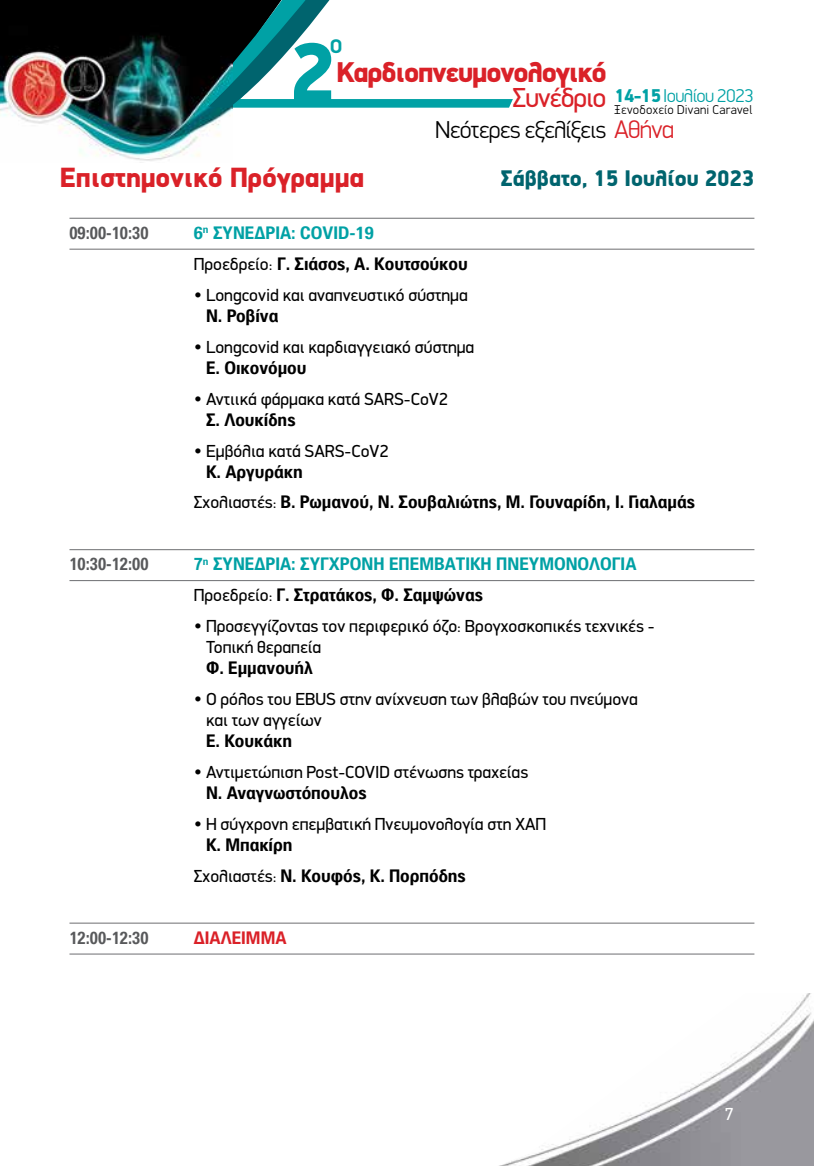
<style>
.page{position:relative;width:814px;height:1166px;background:#fff}
.page>*{position:absolute;margin:0;border:0;box-sizing:border-box;transform-origin:0 0}
.t1{font:900 84.35px "PF Din Display";color:#00a1a5}
.t2{font:900 28.7px "PF Din Display";letter-spacing:-.04em;color:#da2128}
.t3{font:900 28px "PF Din Display";letter-spacing:-.005em;color:#da2128}
.t4{font:27.65px "PF Din Display";letter-spacing:-.04em;color:#da2128}
.t5{font:300 24.5px "PF Din Display";letter-spacing:-.03em;color:#000}
.t6{font:900 22.75px "PF Din Display";letter-spacing:-.005em;color:#00646e}
.t7{font:700 19.78px "PF Din Display";color:#00a1a5}
.t8{font:300 18.55px "PF Din Display";letter-spacing:-.03em;color:#00a1a5}
.t9{font:17.5px/21px "PF Din Display";color:#000}
.t10{font:700 17.5px/31px "PF Paperback";color:#000}
.t11{font:700 17.5px/31px "PF Paperback";color:#00a1a5}
.t12{font:700 17.5px "PF Paperback";color:#58595b;scale:.9 1}
.t13{font:700 17.5px "PF Paperback";color:#da2128}
.t14{font:17.5px "PF Din Display";color:#fff}
.t15{font:300 12.78px "PF Din Display";letter-spacing:.02em;color:#000}
.s1{font-weight:900}
.s2{font-size:25.55px;color:#da2128}
.s3{color:#00a1a5}
.s4{font-family:"PF Din Display";font-weight:400}
.s5{font-family:"PF Din Display";font-weight:400;color:#000}
.s6{color:#000}
.s7{color:#fff}
</style>
<div class="page">
<img style="left:499px;top:993px;width:315px;height:173px">
<img style="left:65px;top:130px;width:155px;height:31px">
<img style="left:0;top:0;width:513px;height:130px">
<hr style="left:69px;top:218px;width:685px;height:1px;background:#6d6e71">
<hr style="left:69px;top:249px;width:685px;height:1px;background:#6d6e71">
<hr style="left:69px;top:549px;width:685px;height:1px;background:#6d6e71">
<hr style="left:69px;top:580px;width:685px;height:1px;background:#6d6e71">
<hr style="left:69px;top:923px;width:685px;height:1px;background:#6d6e71">
<hr style="left:69px;top:954px;width:685px;height:1px;background:#6d6e71">
<p class="t7" style="left:330px;top:34px;width:14px">o</p>
<h1 class="t1" style="left:289px;top:21px;width:48px">2</h1>
<h2 class="t2" style="left:336px;top:54px;width:271px">Καρδιοπνευμονολογικό</h2>
<h3 class="t4" style="left:512px;top:81px;width:95px">Συνέδριο</h3>
<p class="t8" style="left:614px;top:84px;width:141px"><span class="s1">14-15</span>Ιουλίου 2023</p>
<p class="t15" style="left:614px;top:102px;width:140px">Ξενοδοχείο Divani Caravel</p>
<h3 class="t5" style="left:435px;top:115px;width:240px">Νεότερες εξελίξεις <span class="s2">Αθήνα</span></h3>
<h3 class="t3" style="left:60px;top:160px;width:306px">Επιστημονικό Πρόγραμμα</h3>
<h3 class="t6" style="left:501px;top:164px;width:255px">Σάββατο, 15 Ιουλίου 2023</h3>
<p class="t12" style="left:69px;top:222px;width:89px">09:00-10:30</p>
<p class="t10" style="left:194px;top:217px;width:275px"><span class="s3">6</span><sup>η</sup> <span class="s3">ΣΥΝΕΔΡΙΑ: COVID-19<br></span><span class="s4">Προεδρείο:</span> Γ. Σιάσος, Α. Κουτσούκου</p>
<p class="t9" style="left:194px;top:284px;width:275px">• Longcovid και αναπνευστικό σύστημα</p>
<p class="t10" style="left:206px;top:299px;width:74px">Ν. Ροβίνα</p>
<p class="t9" style="left:194px;top:336px;width:282px">• Longcovid και καρδιαγγειακό σύστημα</p>
<p class="t10" style="left:206px;top:351px;width:102px">Ε. Οικονόμου</p>
<p class="t9" style="left:194px;top:388px;width:256px">• Αντιικά φάρμακα κατά SARS-CoV2</p>
<p class="t10" style="left:206px;top:403px;width:91px">Σ. Λουκίδης</p>
<p class="t9" style="left:194px;top:440px;width:196px">• Εμβόλια κατά SARS-CoV2</p>
<p class="t10" style="left:194px;top:455px;width:503px;text-indent:12px">Κ. Αργυράκη<br><span class="s4">Σχολιαστές:</span> Β. Ρωμανού, Ν. Σουβαλιώτης, Μ. Γουναρίδη, I. Γιαλαμάς</p>
<p class="t12" style="left:69px;top:553px;width:89px">10:30-12:00</p>
<p class="t11" style="left:194px;top:548px;width:444px">7<sup>η</sup> ΣΥΝΕΔΡΙΑ: ΣΥΓΧΡΟΝΗ ΕΠΕΜΒΑΤΙΚΗ ΠΝΕΥΜΟΝΟΛΟΓΙΑ<br><span class="s5">Προεδρείο:</span> <span class="s6">Γ. Στρατάκος, Φ. Σαμψώνας</span></p>
<p class="t9" style="left:206px;top:615px;width:450px;text-indent:-12px">• Προσεγγίζοντας τον περιφερικό όζο: Bρογχοσκοπικές τεχνικές -<br>Toπική θεραπεία</p>
<p class="t10" style="left:206px;top:652px;width:108px">Φ. Εμμανουήλ</p>
<p class="t9" style="left:206px;top:688px;width:433px;text-indent:-12px">• Ο ρόλος του EBUS στην ανίχνευση των βλαβών του πνεύμονα και των αγγείων</p>
<p class="t10" style="left:206px;top:725px;width:87px">Ε. Κουκάκη</p>
<p class="t9" style="left:194px;top:761px;width:336px">• Αντιμετώπιση Post-COVID στένωσης τραχείας</p>
<p class="t10" style="left:206px;top:777px;width:162px">Ν. Αναγνωστόπουλος</p>
<p class="t9" style="left:194px;top:813px;width:354px">• Η σύγχρονη επεμβατική Πνευμονολογία στη ΧΑΠ</p>
<p class="t10" style="left:194px;top:828px;width:289px;text-indent:12px">Κ. Μπακίρη<br><span class="s4">Σχολιαστές:</span> Ν. Κουφός, Κ. Πορπόδης<span class="s7">ός</span></p>
<p class="t12" style="left:69px;top:926px;width:89px">12:00-12:30</p>
<p class="t13" style="left:194px;top:926px;width:94px">ΔΙΑΛΕΙΜΜΑ</p>
<p class="t14" style="left:724px;top:1103px;width:11px">7</p>
</div>
